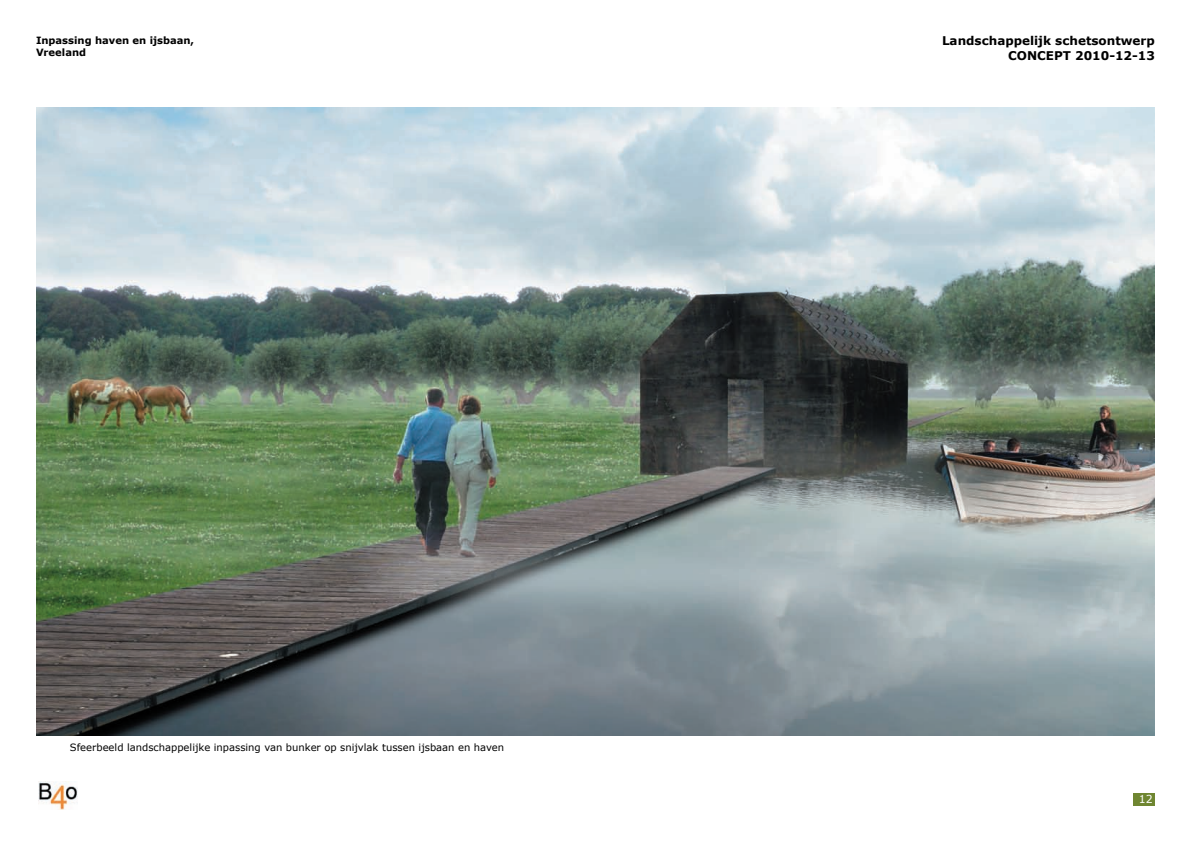
<style>
.page{position:relative;width:1191px;height:842px;background:#fff}
.page>*{position:absolute;margin:0;border:0;box-sizing:border-box;transform-origin:0 0}
.t1{font:700 12px/14.4px "Verdana";color:#000;text-align:right}
.t2{font:11px "Verdana";color:#fff}
.t3{font:10px "Verdana";color:#000}
.t4{font:700 10px/12px "Verdana";color:#000}
</style>
<div class="page">
<div style="left:1133px;top:793px;width:22px;height:13px;background:#6f8631"></div>
<img style="left:38px;top:782px;width:40px;height:28px">
<img style="left:36px;top:108px;width:1119px;height:628px">
<p class="t4" style="left:36px;top:34px;width:160px">Inpassing haven en ijsbaan,<br>Vreeland</p>
<p class="t1" style="left:942px;top:33px;width:214px">Landschappelijk schetsontwerp<br>CONCEPT 2010-12-13</p>
<p class="t3" style="left:70px;top:740px;width:436px">Sfeerbeeld landschappelijke inpassing van bunker op snijvlak tussen ijsbaan en haven</p>
<p class="t2" style="left:1138px;top:792px;width:15px">12</p>
</div>
